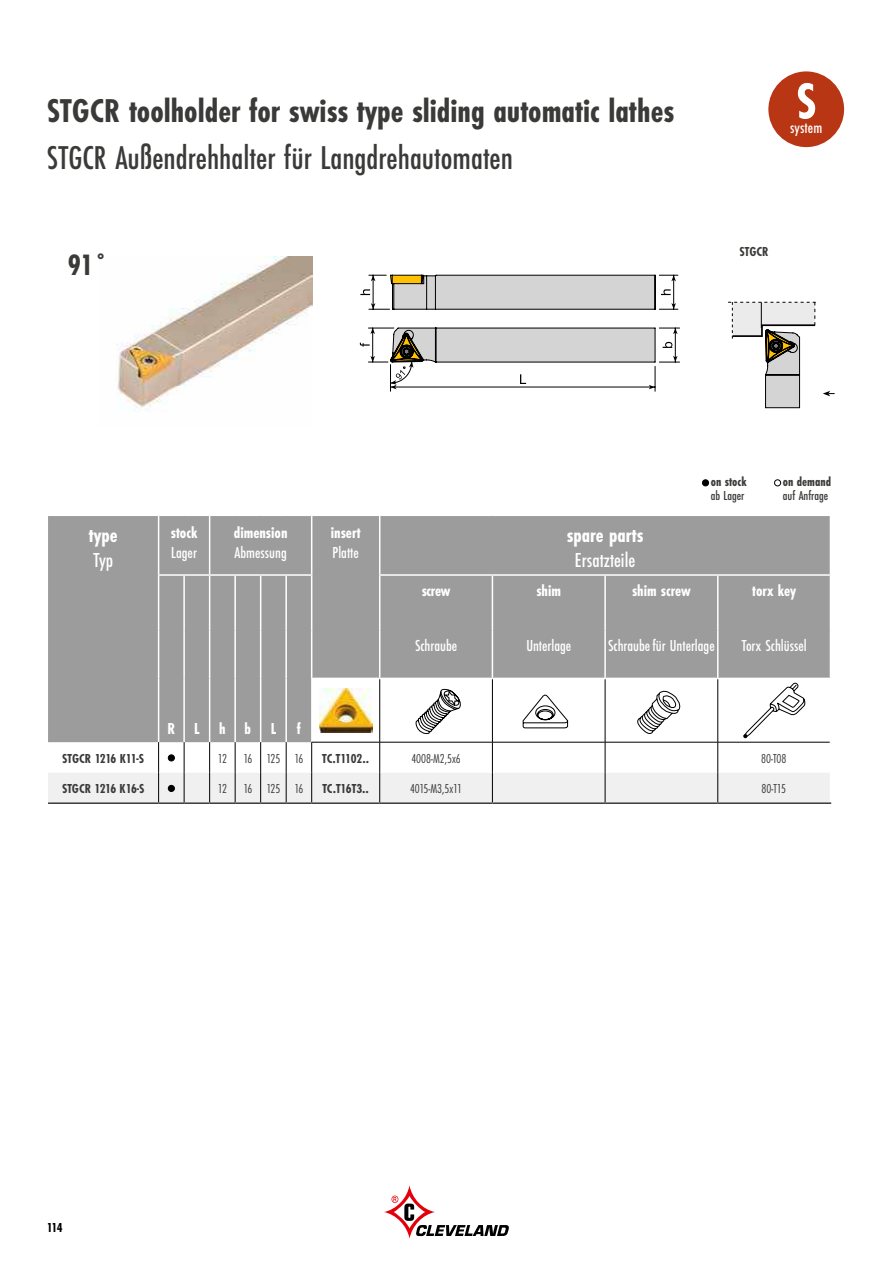
<style>
.page{position:relative;width:893px;height:1263px;background:#fff}
.page>*{position:absolute;margin:0;border:0;box-sizing:border-box;transform-origin:0 0}
.t1{font:700 condensed 52.5px "Futura EF";color:#fff}
.t2{font:700 condensed 34.2px "Futura EF";color:#3a3a39}
.t3{font:500 condensed 34.2px "Futura EF";color:#3a3a39}
.t4{font:700 condensed 30.6px "Futura EF";color:#3a3a39}
.t5{font:700 condensed 21px "Futura EF";color:#fff}
.t6{font:500 condensed 21px "Futura EF";color:#fff}
.t7{font:500 condensed 16.5px "Futura EF";color:#fff}
.t8{font:700 condensed 16.5px "Futura EF";color:#fff}
.t9{font:700 condensed 13.5px "Futura EF";color:#3a3a39}
.t10{font:300 condensed 13.5px "Futura EF";color:#3a3a39}
.t11{font:500 condensed 13.5px "Futura EF";color:#3a3a39}
.t12{font:700 condensed 13.5px "Futura EF";color:#000}
</style>
<div class="page">
<img style="left:117px;top:257px;width:195px;height:154px">
<div style="left:702px;top:480px;width:7px;height:6px;background:#000;border-radius:50%"></div>
<div style="left:702px;top:480px;width:7px;height:6px;border:1px solid #000;border-radius:50%"></div>
<div style="left:774px;top:480px;width:7px;height:6px;border:1px solid #000;border-radius:50%"></div>
<svg style="left:48px;top:516px;width:782px;height:226px;background:#a9a9a8"></svg>
<hr style="left:158px;top:516px;width:1px;height:58px;background:#fff">
<hr style="left:209px;top:516px;width:1px;height:58px;background:#fff">
<hr style="left:311px;top:516px;width:1px;height:58px;background:#fff">
<hr style="left:379px;top:516px;width:1px;height:58px;background:#fff">
<hr style="left:158px;top:574px;width:26px;height:2px;background:#fff">
<hr style="left:158px;top:576px;width:1px;height:54px;background:#fff">
<hr style="left:184px;top:574px;width:26px;height:2px;background:#fff">
<hr style="left:183px;top:576px;width:2px;height:54px;background:#fff">
<hr style="left:210px;top:574px;width:25px;height:2px;background:#fff">
<hr style="left:209px;top:576px;width:1px;height:54px;background:#fff">
<hr style="left:235px;top:574px;width:26px;height:2px;background:#fff">
<hr style="left:234px;top:576px;width:2px;height:54px;background:#fff">
<hr style="left:261px;top:574px;width:25px;height:2px;background:#fff">
<hr style="left:260px;top:576px;width:1px;height:54px;background:#fff">
<hr style="left:286px;top:574px;width:26px;height:2px;background:#fff">
<hr style="left:285px;top:576px;width:2px;height:54px;background:#fff">
<hr style="left:311px;top:576px;width:1px;height:54px;background:#fff">
<hr style="left:158px;top:630px;width:1px;height:48px;background:#fff">
<hr style="left:183px;top:630px;width:2px;height:48px;background:#fff">
<hr style="left:209px;top:630px;width:1px;height:48px;background:#fff">
<hr style="left:234px;top:630px;width:2px;height:48px;background:#fff">
<hr style="left:260px;top:630px;width:1px;height:48px;background:#fff">
<hr style="left:285px;top:630px;width:2px;height:48px;background:#fff">
<hr style="left:311px;top:630px;width:1px;height:48px;background:#fff">
<hr style="left:158px;top:678px;width:1px;height:64px;background:#fff">
<hr style="left:183px;top:678px;width:2px;height:64px;background:#fff">
<hr style="left:209px;top:678px;width:1px;height:64px;background:#fff">
<hr style="left:234px;top:678px;width:2px;height:64px;background:#fff">
<hr style="left:260px;top:678px;width:1px;height:64px;background:#fff">
<hr style="left:285px;top:678px;width:2px;height:64px;background:#fff">
<hr style="left:379px;top:574px;width:113px;height:2px;background:#fff">
<hr style="left:379px;top:576px;width:1px;height:54px;background:#fff">
<hr style="left:492px;top:574px;width:113px;height:2px;background:#fff">
<hr style="left:492px;top:576px;width:1px;height:54px;background:#fff">
<hr style="left:605px;top:574px;width:113px;height:2px;background:#fff">
<hr style="left:604px;top:576px;width:2px;height:54px;background:#fff">
<hr style="left:718px;top:574px;width:113px;height:2px;background:#fff">
<hr style="left:717px;top:576px;width:1px;height:54px;background:#fff">
<hr style="left:379px;top:630px;width:1px;height:48px;background:#fff">
<hr style="left:492px;top:630px;width:1px;height:48px;background:#fff">
<hr style="left:604px;top:630px;width:2px;height:48px;background:#fff">
<hr style="left:717px;top:630px;width:1px;height:48px;background:#fff">
<hr style="left:158px;top:742px;width:1px;height:31px;background:#000">
<hr style="left:184px;top:742px;width:1px;height:31px;background:#000">
<hr style="left:209px;top:742px;width:1px;height:31px;background:#000">
<hr style="left:235px;top:742px;width:1px;height:31px;background:#000">
<hr style="left:260px;top:742px;width:1px;height:31px;background:#000">
<hr style="left:286px;top:742px;width:1px;height:31px;background:#000">
<hr style="left:311px;top:742px;width:1px;height:31px;background:#000">
<hr style="left:379px;top:742px;width:1px;height:31px;background:#000">
<hr style="left:492px;top:742px;width:1px;height:31px;background:#000">
<hr style="left:605px;top:742px;width:1px;height:31px;background:#000">
<hr style="left:717px;top:742px;width:1px;height:31px;background:#000">
<hr style="left:311px;top:679px;width:1px;height:63px;background:#fff">
<hr style="left:379px;top:679px;width:1px;height:63px;background:#000">
<hr style="left:492px;top:679px;width:1px;height:63px;background:#000">
<hr style="left:605px;top:679px;width:1px;height:63px;background:#000">
<hr style="left:717px;top:679px;width:1px;height:63px;background:#000">
<hr style="left:311px;top:678px;width:69px;height:1px;background:#fff">
<hr style="left:380px;top:678px;width:112px;height:1px;background:#fff">
<hr style="left:492px;top:678px;width:113px;height:1px;background:#fff">
<hr style="left:605px;top:678px;width:113px;height:1px;background:#fff">
<hr style="left:718px;top:678px;width:113px;height:1px;background:#fff">
<hr style="left:311px;top:742px;width:69px;height:1px;background:#000">
<hr style="left:380px;top:742px;width:112px;height:1px;background:#000">
<hr style="left:492px;top:742px;width:113px;height:1px;background:#000">
<hr style="left:605px;top:742px;width:113px;height:1px;background:#000">
<hr style="left:718px;top:742px;width:112px;height:1px;background:#000">
<hr style="left:48px;top:802px;width:111px;height:2px;background:#3a3a39">
<hr style="left:159px;top:802px;width:25px;height:2px;background:#3a3a39">
<hr style="left:184px;top:802px;width:26px;height:2px;background:#3a3a39">
<hr style="left:210px;top:802px;width:25px;height:2px;background:#3a3a39">
<hr style="left:235px;top:802px;width:26px;height:2px;background:#3a3a39">
<hr style="left:261px;top:802px;width:25px;height:2px;background:#3a3a39">
<hr style="left:286px;top:802px;width:26px;height:2px;background:#3a3a39">
<hr style="left:312px;top:802px;width:68px;height:2px;background:#3a3a39">
<hr style="left:380px;top:802px;width:112px;height:2px;background:#3a3a39">
<hr style="left:492px;top:802px;width:113px;height:2px;background:#3a3a39">
<hr style="left:605px;top:802px;width:113px;height:2px;background:#3a3a39">
<hr style="left:718px;top:802px;width:113px;height:2px;background:#3a3a39">
<svg style="left:168px;top:755px;width:6px;height:6px"></svg>
<div style="left:168px;top:755px;width:7px;height:6px;border:1px solid #000;border-radius:50%"></div>
<div style="left:48px;top:773px;width:783px;height:30px;background:#f0f0f0"></div>
<div style="left:168px;top:785px;width:7px;height:7px;border:1px solid #000;border-radius:50%"></div>
<svg style="left:634px;top:690px;width:48px;height:49px"></svg>
<svg style="left:415px;top:689px;width:47px;height:45px"></svg>
<svg style="left:743px;top:682px;width:62px;height:56px"></svg>
<svg style="left:823px;top:391px;width:12px;height:5px"></svg>
<svg style="left:360px;top:275px;width:320px;height:117px"></svg>
<svg style="left:728px;top:302px;width:88px;height:106px"></svg>
<svg style="left:523px;top:693px;width:45px;height:35px"></svg>
<div style="left:768px;top:71px;width:76px;height:76px;background:#b83613;border-radius:50%"></div>
<svg style="left:384px;top:1185px;width:51px;height:53px"></svg>
<svg style="left:394px;top:1196px;width:31px;height:32px"></svg>
<svg style="left:391px;top:1195px;width:7px;height:8px"></svg>
<svg style="left:404px;top:1203px;width:105px;height:33px"></svg>
<h2 class="t2" style="left:47px;top:90px;width:629px">STGCR toolholder for swiss type sliding automatic lathes</h2>
<h2 class="t3" style="left:47px;top:139px;width:468px">STGCR Außendrehhalter für Langdrehautomaten</h2>
<h3 class="t4" style="left:68px;top:247px;width:42px">91˚</h3>
<h1 class="t1" style="left:796px;top:71px;width:22px">S</h1>
<p class="t7" style="left:790px;top:119px;width:34px">system</p>
<p class="t9" style="left:739px;top:244px;width:31px">STGCR</p>
<p class="t5" style="left:89px;top:522px;width:30px">type</p>
<p class="t6" style="left:93px;top:548px;width:21px">Typ</p>
<p class="t8" style="left:171px;top:523px;width:28px">stock</p>
<p class="t7" style="left:171px;top:544px;width:27px">Lager</p>
<p class="t8" style="left:234px;top:523px;width:55px">dimension</p>
<p class="t7" style="left:235px;top:544px;width:54px">Abmessung</p>
<p class="t8" style="left:331px;top:523px;width:31px">insert</p>
<p class="t7" style="left:333px;top:544px;width:28px">Platte</p>
<p class="t5" style="left:567px;top:522px;width:78px">spare parts</p>
<p class="t6" style="left:575px;top:548px;width:62px">Ersatzteile</p>
<p class="t9" style="left:711px;top:474px;width:37px">on stock</p>
<p class="t11" style="left:711px;top:488px;width:35px">ab Lager</p>
<p class="t9" style="left:783px;top:474px;width:50px">on demand</p>
<p class="t11" style="left:783px;top:488px;width:47px">auf Anfrage</p>
<p class="t8" style="left:167px;top:719px;width:110px">RLhbL</p>
<p class="t8" style="left:297px;top:719px;width:5px">f</p>
<p class="t8" style="left:422px;top:581px;width:30px">screw</p>
<p class="t8" style="left:536px;top:581px;width:26px">shim</p>
<p class="t8" style="left:632px;top:581px;width:60px">shim screw</p>
<p class="t8" style="left:752px;top:581px;width:45px">torx key</p>
<p class="t7" style="left:415px;top:637px;width:44px">Schraube</p>
<p class="t7" style="left:526px;top:637px;width:46px">Unterlage</p>
<p class="t7" style="left:608px;top:637px;width:108px">Schraubefür Unterlage</p>
<p class="t7" style="left:742px;top:637px;width:66px">Torx Schlüssel</p>
<p class="t9" style="left:62px;top:750px;width:83px">STGCR 1216 K11-S</p>
<p class="t10" style="left:218px;top:751px;width:87px">12 16 125 16</p>
<p class="t9" style="left:322px;top:750px;width:48px">TC.T1102..</p>
<p class="t10" style="left:411px;top:751px;width:51px">4008-M2,5x6</p>
<p class="t10" style="left:761px;top:751px;width:27px">80-T08</p>
<p class="t9" style="left:62px;top:781px;width:84px">STGCR 1216 K16-S</p>
<p class="t10" style="left:218px;top:781px;width:87px">12 16 125 16</p>
<p class="t9" style="left:322px;top:781px;width:48px">TC.T16T3..</p>
<p class="t10" style="left:410px;top:781px;width:54px">4015-M3,5x11</p>
<p class="t10" style="left:762px;top:781px;width:26px">80-T15</p>
<p class="t12" style="left:47px;top:1219px;width:17px">114</p>
</div>
